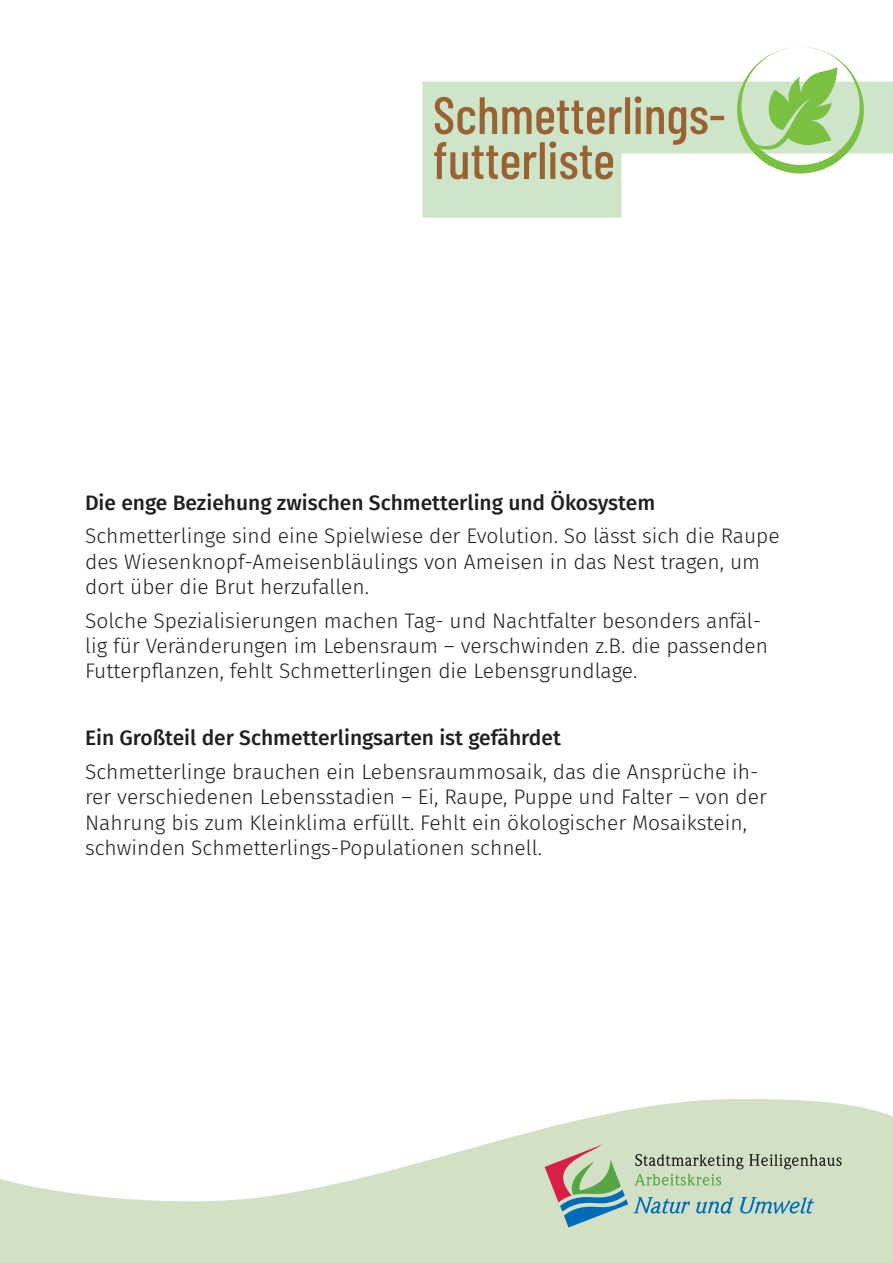
<style>
.page{position:relative;width:893px;height:1263px;background:#fff}
.page>*{position:absolute;margin:0;border:0;box-sizing:border-box;transform-origin:0 0}
.t1{font:500 52.5px/45px "Barlow Condensed";color:#996233}
.t2{font:300 21px/25.2px "Fira Sans";color:#231f20}
.t3{font:500 21px "Fira Sans";color:#231f20}
</style>
<div class="page">
<svg style="left:0;top:1099px;width:893px;height:164px;fill:#d2e1c6"></svg>
<svg style="left:545px;top:1144px;width:83px;height:83px;background:#a7b5a9"></svg>
<svg style="left:749px;top:1154px;width:93px;height:15px"></svg>
<svg style="left:634px;top:1154px;width:109px;height:31px;background:#b3c4a7"></svg>
<svg style="left:634px;top:1197px;width:56px;height:16px"></svg>
<svg style="left:696px;top:1197px;width:37px;height:16px"></svg>
<svg style="left:740px;top:1197px;width:74px;height:16px"></svg>
<svg style="left:422px;top:82px;width:471px;height:136px;fill:#cfe5c9"></svg>
<svg style="left:737px;top:47px;width:127px;height:127px"></svg>
<h1 class="t1" style="left:433px;top:89px;width:294px">Schmetterlings&shy;futterliste</h1>
<p class="t3" style="left:85px;top:485px;width:572px">Die enge Beziehung zwischen Schmetterling und Ökosystem</p>
<p class="t2" style="left:85px;top:523px;width:696px">Schmetterlinge sind eine Spielwiese der Evolution. So lässt sich die Raupe des Wiesenknopf-Ameisenbläulings von Ameisen in das Nest tragen, um dort über die Brut herzufallen.</p>
<p class="t2" style="left:85px;top:607px;width:684px">Solche Spezialisierungen machen Tag- und Nachtfalter besonders anfäl&shy;lig für Veränderungen im Lebensraum – verschwinden z.B. die passenden<br>Futterpflanzen, fehlt Schmetterlingen die Lebensgrundlage.</p>
<p class="t3" style="left:85px;top:721px;width:477px">Ein Großteil der Schmetterlingsarten ist gefährdet</p>
<p class="t2" style="left:85px;top:759px;width:683px">Schmetterlinge brauchen ein Lebensraummosaik, das die Ansprüche ih&shy;rer verschiedenen Lebensstadien – Ei, Raupe, Puppe und Falter – von der Nahrung bis zum Kleinklima erfüllt. Fehlt ein ökologischer Mosaikstein, schwinden Schmetterlings-Populationen schnell.</p>
</div>
